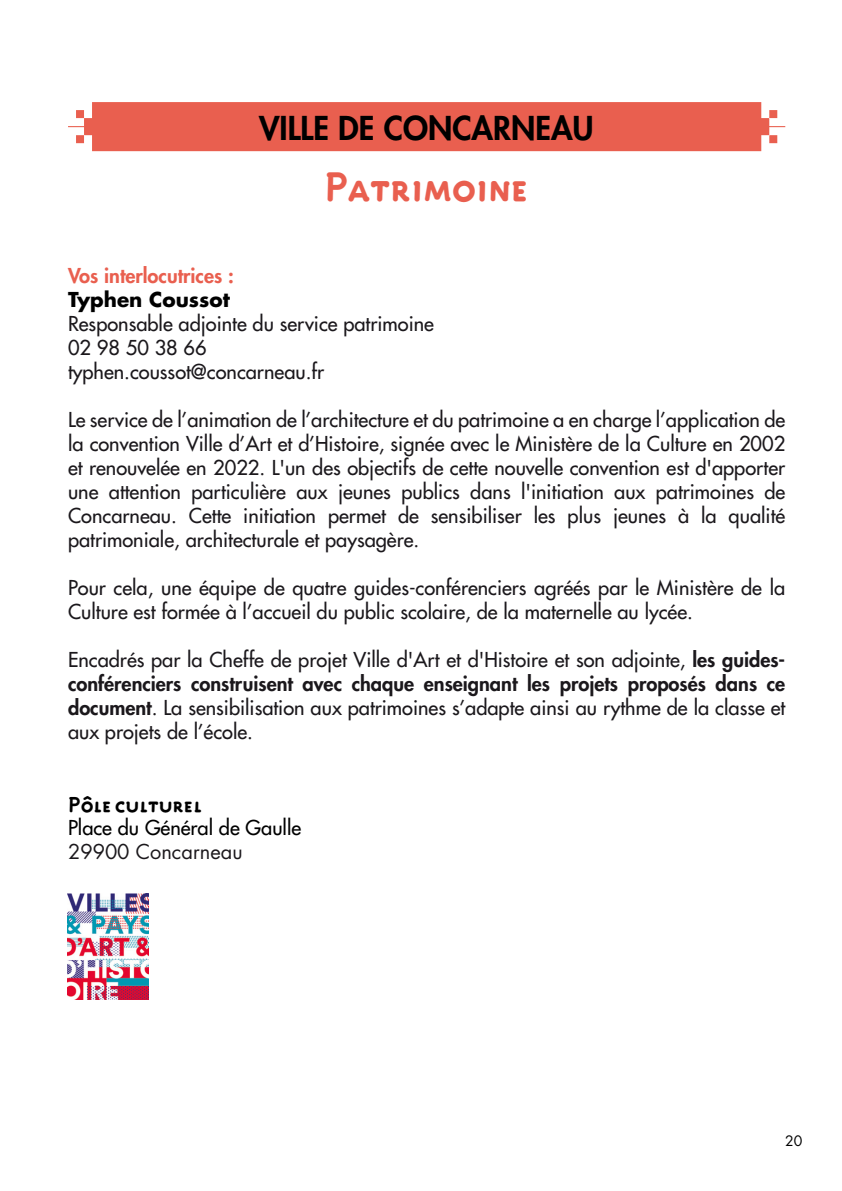
<style>
.page{position:relative;width:842px;height:1191px;background:#fff}
.page>*{position:absolute;margin:0;border:0;box-sizing:border-box;transform-origin:0 0}
.t1{font:38px "Engine Caps Bold LF";letter-spacing:-.02em;color:#e95f4f}
.t2{font:800 32px "Futura Std";color:#000}
.t3{font:500 20px/24px "Futura Std";color:#1b181c}
.t4{font:500 20px "Futura Std";color:#000}
.t5{font:800 20px "Futura Std";color:#e95f4f}
.t6{font:20px "Futura Std";color:#1b181c}
.t7{font:700 20px "Futura Std";color:#000}
.t8{font:20px "Engine Caps Bold LF";color:#000}
.t9{font:14px "Futura Std";color:#000}
.s1{font-weight:800}
</style>
<div class="page">
<img style="left:68px;top:893px;width:80px;height:106px">
<svg style="left:68px;top:102px;width:717px;height:49px;background:#ea6758"></svg>
<h2 class="t2" style="left:259px;top:108px;width:336px">VILLE DE CONCARNEAU</h2>
<h1 class="t1" style="left:324px;top:161px;width:206px">Patrimoine</h1>
<p class="t5" style="left:68px;top:263px;width:167px">Vos interlocutrices :</p>
<p class="t7" style="left:68px;top:286px;width:163px">Typhen Coussot</p>
<p class="t3" style="left:68px;top:312px;width:367px">Responsable adjointe du service patrimoine<br>02 98 50 38 66 typhen.coussot@concarneau.fr</p>
<p class="t3" style="left:68px;top:408px;width:719px;text-align:justify">Le service de l’animation de l’architecture et du patrimoine a en charge l’application de la convention Ville d’Art et d’Histoire, signée avec le Ministère de la Culture en 2002 et renouvelée en 2022. L'un des objectifs de cette nouvelle convention est d'apporter une attention particulière aux jeunes publics dans l'initiation aux patrimoines de Concarneau. Cette initiation permet de sensibiliser les plus jeunes à la qualité patrimoniale, architecturale et paysagère.</p>
<p class="t3" style="left:68px;top:576px;width:719px">Pour cela, une équipe de quatre guides-conférenciers agréés par le Ministère de la<br>Culture est formée à l’accueil du public scolaire, de la maternelle au lycée.</p>
<p class="t3" style="left:68px;top:648px;width:719px;text-align:justify">Encadrés par la Cheffe de projet Ville d'Art et d'Histoire et son adjointe, <span class="s1">les guides&shy;conférenciers construisent avec chaque enseignant les projets proposés dans ce document</span>. La sensibilisation aux patrimoines s’adapte ainsi au rythme de la classe et aux projets de l’école.</p>
<p class="t8" style="left:68px;top:791px;width:136px">Pôle culturel</p>
<p class="t4" style="left:68px;top:815px;width:235px">Place du Général de Gaulle</p>
<p class="t6" style="left:68px;top:839px;width:176px">29900 Concarneau</p>
<p class="t9" style="left:785px;top:1131px;width:19px">20</p>
</div>
